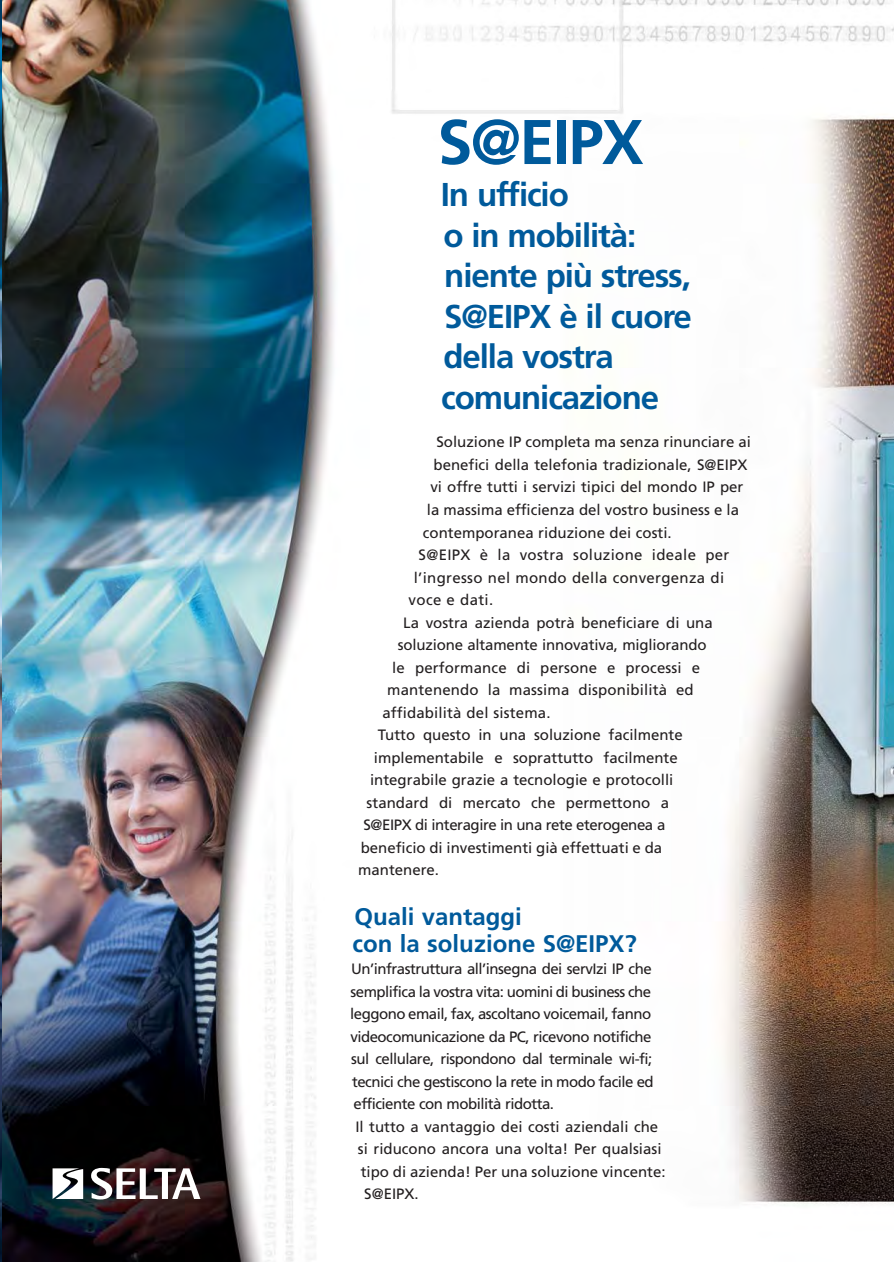
<style>
.page{position:relative;width:894px;height:1262px;background:#fff}
.page>*{position:absolute;margin:0;border:0;box-sizing:border-box;transform-origin:0 0}
.t1{font:700 63px "Frutiger";color:#005a9b}
.t2{font:700 33px/40.5px "Frutiger";letter-spacing:-.035em;color:#005a9b}
.t3{font:700 24px/27px "Frutiger";color:#005a9b}
.t4{font:15px "Frutiger";color:#231f20}
.t5{font:15px "Frutiger";letter-spacing:-.035em;color:#231f20}
.t6{font:15px "Frutiger";letter-spacing:.02em;color:#231f20}
.t7{font:15px "Frutiger";letter-spacing:-.03em;color:#231f20}
</style>
<div class="page">
<img style="left:0;top:0;width:893px;height:1262px">
<svg style="left:53px;top:1168px;width:30px;height:31px"></svg>
<svg style="left:91px;top:1167px;width:109px;height:32px"></svg>
<h1 class="t1" style="left:437px;top:117px;width:208px">S@EIPX</h1>
<h2 class="t2" style="left:441px;top:177px;width:252px">In ufficio<br>o in mobilità: niente più stress,<br>S@EIPX è il cuore della vostra comunicazione</h2>
<p class="t4" style="left:436px;top:436px;width:316px">Soluzione IP completa ma senza rinunciare ai</p>
<p class="t4" style="left:433px;top:459px;width:315px">benefici della telefonia tradizionale, S@EIPX</p>
<p class="t4" style="left:430px;top:481px;width:314px">vi offre tutti i servizi tipici del mondo IP per</p>
<p class="t4" style="left:427px;top:504px;width:313px">la massima efficienza del vostro business e la</p>
<p class="t4" style="left:423px;top:526px;width:250px">contemporanea riduzione dei costi.</p>
<p class="t6" style="left:418px;top:549px;width:312px">S@EIPX è la vostra soluzione ideale per</p>
<p class="t6" style="left:413px;top:571px;width:312px">l’ingresso nel mondo della convergenza di</p>
<p class="t6" style="left:408px;top:594px;width:86px">voce e dati.</p>
<p class="t4" style="left:403px;top:616px;width:311px">La vostra azienda potrà beneficiare di una</p>
<p class="t4" style="left:397px;top:639px;width:310px">soluzione altamente innovativa, migliorando</p>
<p class="t4" style="left:392px;top:661px;width:309px">le performance di persone e processi e</p>
<p class="t4" style="left:387px;top:684px;width:308px">mantenendo la massima disponibilità ed</p>
<p class="t4" style="left:382px;top:706px;width:169px">affidabilità del sistema.</p>
<p class="t4" style="left:378px;top:729px;width:306px">Tutto questo in una soluzione facilmente</p>
<p class="t4" style="left:374px;top:751px;width:305px">implementabile e soprattutto facilmente</p>
<p class="t4" style="left:370px;top:774px;width:305px">integrabile grazie a tecnologie e protocolli</p>
<p class="t4" style="left:366px;top:796px;width:304px">standard di mercato che permettono a</p>
<p class="t7" style="left:363px;top:819px;width:303px">S@EIPX di interagire in una rete eterogenea a</p>
<p class="t4" style="left:360px;top:841px;width:303px">beneficio di investimenti già effettuati e da</p>
<p class="t4" style="left:358px;top:864px;width:82px">mantenere.</p>
<h3 class="t3" style="left:352px;top:904px;width:285px">Quali vantaggi<br>con la soluzione S@EIPX?</h3>
<p class="t5" style="left:351px;top:963px;width:302px">Un’infrastruttura all’insegna dei servIzi IP che</p>
<p class="t5" style="left:350px;top:985px;width:302px">semplifica la vostra vita: uomini di business che</p>
<p class="t5" style="left:350px;top:1008px;width:302px">leggono email, fax, ascoltano voicemail, fanno</p>
<p class="t5" style="left:350px;top:1030px;width:302px">videocomunicazione da PC, ricevono notifiche</p>
<p class="t5" style="left:351px;top:1053px;width:303px">sul cellulare, rispondono dal terminale wi-fi;</p>
<p class="t5" style="left:352px;top:1075px;width:303px">tecnici che gestiscono la rete in modo facile ed</p>
<p class="t5" style="left:353px;top:1098px;width:202px">efficiente con mobilità ridotta.</p>
<p class="t4" style="left:355px;top:1120px;width:304px">Il tutto a vantaggio dei costi aziendali che</p>
<p class="t4" style="left:358px;top:1143px;width:305px">si riducono ancora una volta! Per qualsiasi</p>
<p class="t4" style="left:360px;top:1165px;width:306px">tipo di azienda! Per una soluzione vincente:</p>
<p class="t4" style="left:364px;top:1188px;width:56px">S@EIPX.</p>
</div>
